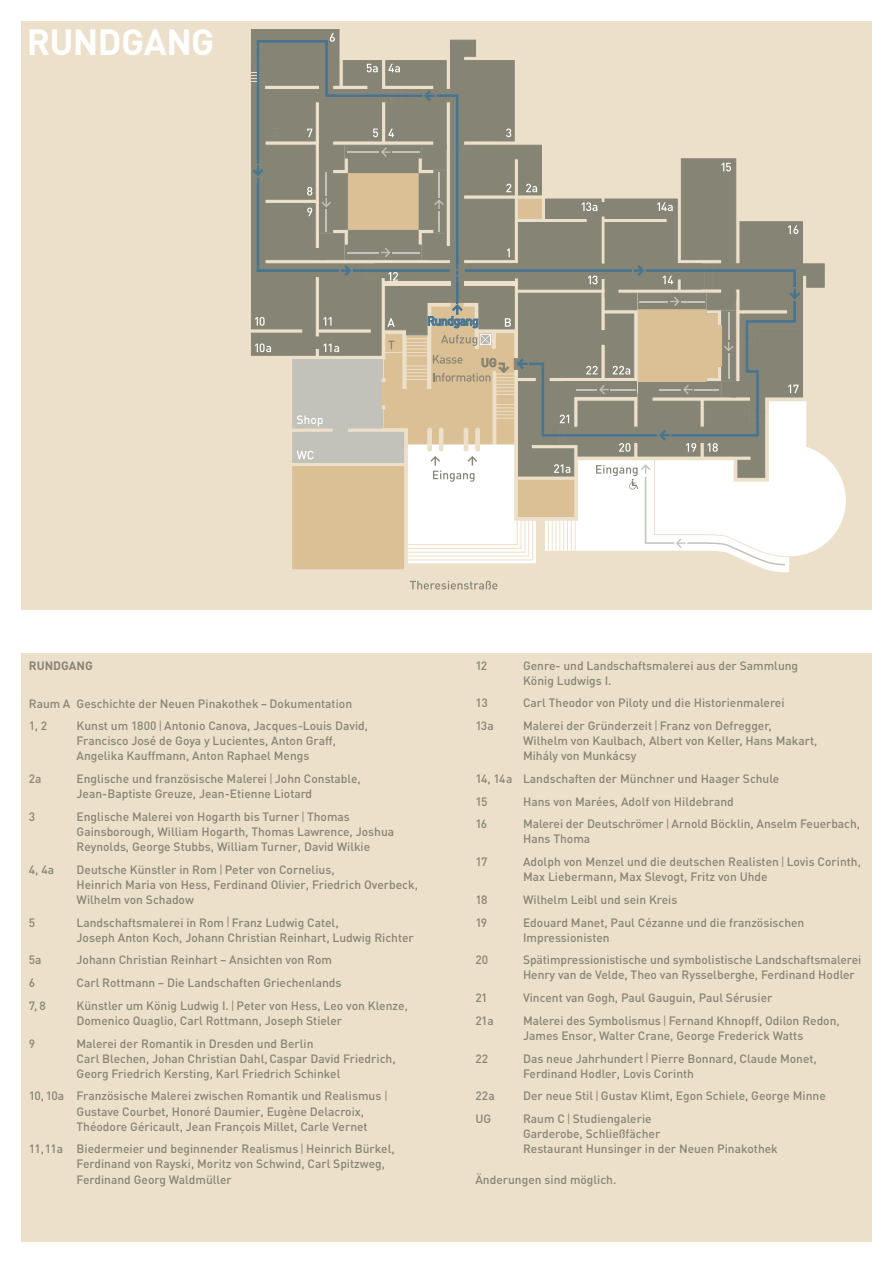
<style>
.page{position:relative;width:893px;height:1263px;background:#fff}
.page>*{position:absolute;margin:0;border:0;box-sizing:border-box;transform-origin:0 0}
.t1{font:700 36px "DIN";letter-spacing:-.02em;color:#fff}
.t2{font:500 12.45px "DIN";letter-spacing:-.05em;color:#467593}
.t3{font:500 12px/15.1px "DIN";color:#868575}
.t4{font:700 12px "DIN";color:#868575}
.s1{font-weight:400}
</style>
<div class="page">
<div style="left:21px;top:21px;width:851px;height:589px;background:#ede0cb"></div>
<div style="left:293px;top:467px;width:111px;height:102px;border:1px solid #dbc096"></div>
<svg style="left:755px;top:456px;width:91px;height:117px;fill:#fff"></svg>
<svg style="left:251px;top:29px;width:573px;height:448px"></svg>
<div style="left:251px;top:64px;width:6px;height:18px;background:#868575"></div>
<div style="left:251px;top:63px;width:6px;height:19px;border:1px solid #868575"></div>
<svg style="left:506px;top:129px;width:5px;height:8px"></svg>
<svg style="left:255px;top:317px;width:10px;height:9px"></svg>
<svg style="left:255px;top:343px;width:16px;height:9px"></svg>
<svg style="left:330px;top:33px;width:5px;height:7px"></svg>
<svg style="left:257px;top:40px;width:201px;height:231px;background:#939384"></svg>
<svg style="left:423px;top:91px;width:13px;height:10px"></svg>
<div style="left:256px;top:164px;width:4px;height:13px;border:1px solid #868575"></div>
<svg style="left:253px;top:166px;width:10px;height:10px"></svg>
<svg style="left:410px;top:581px;width:87px;height:8px"></svg>
<svg style="left:292px;top:145px;width:508px;height:420px;background:#b9b3a2"></svg>
<div style="left:456px;top:282px;width:2px;height:21px;border:1px solid #467593"></div>
<svg style="left:251px;top:72px;width:6px;height:10px"></svg>
<hr style="left:383px;top:282px;width:67px;height:4px;background:#ede0cb">
<hr style="left:464px;top:282px;width:54px;height:4px;background:#ede0cb">
<div style="left:21px;top:653px;width:851px;height:589px;background:#ede0cb"></div>
<h1 class="t1" style="left:27px;top:19px;width:189px">RUNDGANG</h1>
<p class="t2" style="left:427px;top:313px;width:53px">Rundgang</p>
<p class="t4" style="left:29px;top:658px;width:65px">RUNDGANG</p>
<p class="t3" style="left:29px;top:691px;width:325px;line-height:22.6px">Raum A Geschichte der Neuen Pinakothek – Dokumentation<br>1, 2</p>
<p class="t3" style="left:77px;top:718px;width:293px">Kunst um 1800 <span class="s1">|</span> Antonio Canova, Jacques-Louis David,<br>Francisco José de Goya y Lucientes, Anton Graff,<br>Angelika Kauffmann, Anton Raphael Mengs</p>
<p class="t3" style="left:29px;top:771px;width:14px">2a</p>
<p class="t3" style="left:77px;top:771px;width:286px">Englische und französische Malerei <span class="s1">|</span> John Constable,<br>Jean-Baptiste Greuze, Jean-Etienne Liotard</p>
<p class="t3" style="left:29px;top:808px;width:8px">3</p>
<p class="t3" style="left:77px;top:808px;width:319px">Englische Malerei von Hogarth bis Turner <span class="s1">|</span> Thomas<br>Gainsborough, William Hogarth, Thomas Lawrence, Joshua<br>Reynolds, George Stubbs, William Turner, David Wilkie</p>
<p class="t3" style="left:29px;top:861px;width:27px">4, 4a</p>
<p class="t3" style="left:77px;top:861px;width:343px">Deutsche Künstler in Rom <span class="s1">|</span> Peter von Cornelius,<br>Heinrich Maria von Hess, Ferdinand Olivier, Friedrich Overbeck,<br>Wilhelm von Schadow</p>
<p class="t3" style="left:29px;top:914px;width:8px">5</p>
<p class="t3" style="left:77px;top:914px;width:339px">Landschaftsmalerei in Rom <span class="s1">|</span> Franz Ludwig Catel,<br>Joseph Anton Koch, Johann Christian Reinhart, Ludwig Richter</p>
<p class="t3" style="left:29px;top:952px;width:14px">5a</p>
<p class="t3" style="left:77px;top:952px;width:257px">Johann Christian Reinhart – Ansichten von Rom</p>
<p class="t3" style="left:29px;top:975px;width:8px">6</p>
<p class="t3" style="left:77px;top:975px;width:266px">Carl Rottmann – Die Landschaften Griechenlands</p>
<p class="t3" style="left:29px;top:997px;width:19px">7, 8</p>
<p class="t3" style="left:77px;top:997px;width:333px">Künstler um König Ludwig I. <span class="s1">|</span> Peter von Hess, Leo von Klenze,<br>Domenico Quaglio, Carl Rottmann, Joseph Stieler</p>
<p class="t3" style="left:29px;top:1035px;width:8px">9</p>
<p class="t3" style="left:77px;top:1035px;width:321px">Malerei der Romantik in Dresden und Berlin<br>Carl Blechen, Johan Christian Dahl, Caspar David Friedrich,<br>Georg Friedrich Kersting, Karl Friedrich Schinkel</p>
<p class="t3" style="left:77px;top:1088px;width:313px;text-indent:-48px">10, 10a Französische Malerei zwischen Romantik und Realismus <span class="s1">|<br></span>Gustave Courbet, Honoré Daumier, Eugène Delacroix,<br>Théodore Géricault, Jean François Millet, Carle Vernet</p>
<p class="t3" style="left:77px;top:1141px;width:320px;text-indent:-48px">11, 11a Biedermeier und beginnender Realismus <span class="s1">|</span> Heinrich Bürkel,<br>Ferdinand von Rayski, Moritz von Schwind, Carl Spitzweg,<br>Ferdinand Georg Waldmüller</p>
<p class="t3" style="left:475px;top:657px;width:13px">12</p>
<p class="t3" style="left:523px;top:657px;width:277px">Genre- und Landschaftsmalerei aus der Sammlung<br>König Ludwigs I.</p>
<p class="t3" style="left:475px;top:695px;width:14px">13</p>
<p class="t3" style="left:523px;top:695px;width:263px">Carl Theodor von Piloty und die Historienmalerei</p>
<p class="t3" style="left:475px;top:718px;width:20px">13a</p>
<p class="t3" style="left:523px;top:718px;width:296px">Malerei der Gründerzeit <span class="s1">|</span> Franz von Defregger,<br>Wilhelm von Kaulbach, Albert von Keller, Hans Makart,<br>Mihály von Munkácsy</p>
<p class="t3" style="left:475px;top:767px;width:305px;line-height:22.6px">14, 14a Landschaften der Münchner und Haager Schule<br>15</p>
<p class="t3" style="left:523px;top:793px;width:212px">Hans von Marées, Adolf von Hildebrand</p>
<p class="t3" style="left:475px;top:816px;width:13px">16</p>
<p class="t3" style="left:523px;top:816px;width:338px">Malerei der Deutschrömer <span class="s1">|</span> Arnold Böcklin, Anselm Feuerbach,<br>Hans Thoma</p>
<p class="t3" style="left:475px;top:854px;width:14px">17</p>
<p class="t3" style="left:523px;top:854px;width:339px">Adolph von Menzel und die deutschen Realisten <span class="s1">|</span> Lovis Corinth,<br>Max Liebermann, Max Slevogt, Fritz von Uhde</p>
<p class="t3" style="left:475px;top:892px;width:14px">18</p>
<p class="t3" style="left:523px;top:892px;width:156px">Wilhelm Leibl und sein Kreis</p>
<p class="t3" style="left:475px;top:914px;width:13px">19</p>
<p class="t3" style="left:523px;top:914px;width:283px">Edouard Manet, Paul Cézanne und die französischen<br>Impressionisten</p>
<p class="t3" style="left:475px;top:952px;width:14px">20</p>
<p class="t3" style="left:523px;top:952px;width:340px">Spätimpressionistische und symbolistische Landschaftsmalerei<br>Henry van de Velde, Theo van Rysselberghe, Ferdinand Hodler</p>
<p class="t3" style="left:475px;top:990px;width:14px">21</p>
<p class="t3" style="left:523px;top:990px;width:251px">Vincent van Gogh, Paul Gauguin, Paul Sérusier</p>
<p class="t3" style="left:475px;top:1012px;width:20px">21a</p>
<p class="t3" style="left:523px;top:1012px;width:318px">Malerei des Symbolismus <span class="s1">|</span> Fernand Khnopff, Odilon Redon,<br>James Ensor, Walter Crane, George Frederick Watts</p>
<p class="t3" style="left:475px;top:1050px;width:14px">22</p>
<p class="t3" style="left:523px;top:1050px;width:295px">Das neue Jahrhundert <span class="s1">|</span> Pierre Bonnard, Claude Monet,<br>Ferdinand Hodler, Lovis Corinth</p>
<p class="t3" style="left:475px;top:1088px;width:21px">22a</p>
<p class="t3" style="left:523px;top:1088px;width:304px">Der neue Stil <span class="s1">|</span> Gustav Klimt, Egon Schiele, George Minne</p>
<p class="t3" style="left:475px;top:1111px;width:17px">UG</p>
<p class="t3" style="left:523px;top:1111px;width:256px">Raum C <span class="s1">|</span> Studiengalerie<br>Garderobe, Schließfächer<br>Restaurant Hunsinger in der Neuen Pinakothek</p>
<p class="t3" style="left:475px;top:1171px;width:142px">Änderungen sind möglich.</p>
</div>
